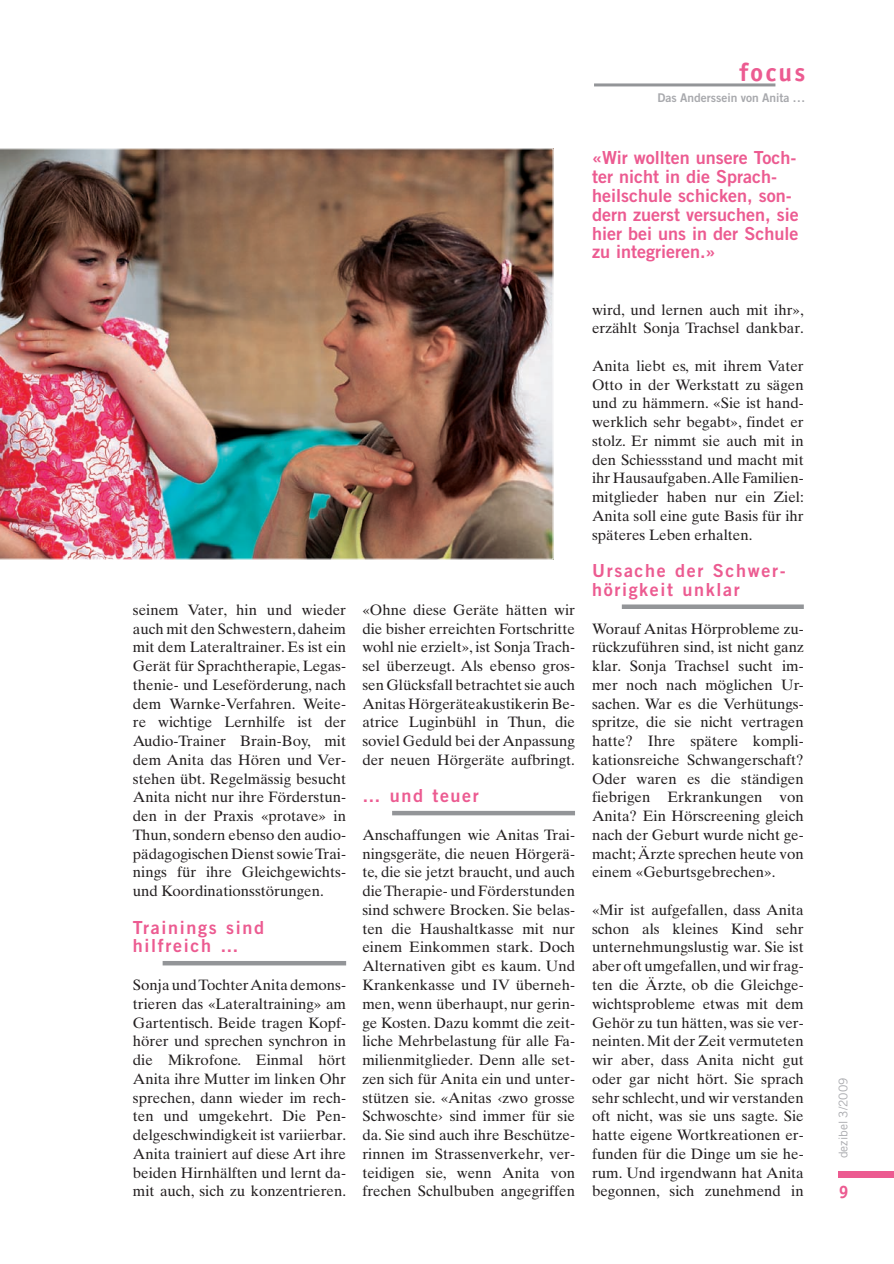
<style>
.page{position:relative;width:894px;height:1264px;background:#fff}
.page>*{position:absolute;margin:0;border:0;box-sizing:border-box;transform-origin:0 0}
.t1{font:700 25.5px "Officina Sans";letter-spacing:.085em;color:#ec5b91}
.t2{font:18px/18.8px "Trade Gothic Bold Two";color:#ec5b91}
.t3{font:18px/18.8px "Trade Gothic Bold Two";letter-spacing:.09em;color:#ec5b91}
.t4{font:700 18px "Officina Sans";color:#ec5b91}
.t5{font:15px/18.8px "Times Ten";color:#231f20;text-align:justify}
.t6{font:12px "Trade Gothic Bold Two";color:#a8a9ad}
.t7{font:12px "Trade Gothic";color:#a8a9ad}
</style>
<div class="page">
<hr style="left:594px;top:83px;width:181px;height:3px;background:#939598">
<div style="left:838px;top:1170px;width:56px;height:7px;background:#ec5b91"></div>
<div style="left:163px;top:960px;width:183px;height:5px;background:#939598"></div>
<div style="left:392px;top:810px;width:183px;height:5px;background:#939598"></div>
<div style="left:622px;top:604px;width:181px;height:5px;background:#939598"></div>
<img style="left:0;top:148px;width:553px;height:411px">
<h1 class="t1" style="left:739px;top:63px;width:68px">focus</h1>
<p class="t6" style="left:657px;top:93px;width:149px">Das Anderssein von Anita ...</p>
<p class="t5" style="left:133px;top:601px;width:215px">seinem Vater, hin und wieder auch mit den Schwestern, daheim mit dem Lateraltrainer. Es ist ein Gerät für Sprachtherapie, Legas&shy;thenie- und Leseförderung, nach dem Warnke-Verfahren. Weite&shy;re wichtige Lernhilfe ist der Audio-Trainer Brain-Boy, mit dem Anita das Hören und Ver&shy;stehen übt. Regelmässig besucht Anita nicht nur ihre Förderstun&shy;den in der Praxis «protave» in Thun, sondern ebenso den audio&shy;pädagogischen Dienst sowie Trai&shy;nings für ihre Gleichgewichts&shy;und Koordinationsstörungen.</p>
<p class="t3" style="left:133px;top:919px;width:133px">Trainings sind hilfreich …</p>
<p class="t5" style="left:133px;top:976px;width:215px">Sonja und Tochter Anita demons&shy;trieren das «Lateraltraining» am Gartentisch. Beide tragen Kopf&shy;hörer und sprechen synchron in die Mikrofone. Einmal hört Anita ihre Mutter im linken Ohr sprechen, dann wieder im rech&shy;ten und umgekehrt. Die Pen&shy;delgeschwindigkeit ist variierbar.<br>Anita trainiert auf diese Art ihre beiden Hirnhälften und lernt da&shy;mit auch, sich zu konzentrieren.</p>
<p class="t5" style="left:362px;top:601px;width:214px">«Ohne diese Geräte hätten wir die bisher erreichten Fortschritte wohl nie erzielt», ist Sonja Trach&shy;sel überzeugt. Als ebenso gros&shy;sen Glücksfall betrachtet sie auch Anitas Hörgeräteakustikerin Be&shy;atrice Luginbühl in Thun, die soviel Geduld bei der Anpassung der neuen Hörgeräte aufbringt.</p>
<p class="t3" style="left:362px;top:788px;width:118px">… und teuer</p>
<p class="t5" style="left:362px;top:826px;width:214px">Anschaffungen wie Anitas Trai&shy;ningsgeräte, die neuen Hörgerä&shy;te, die sie jetzt braucht, und auch die Therapie- und Förderstunden sind schwere Brocken. Sie belas&shy;ten die Haushaltkasse mit nur einem Einkommen stark. Doch Alternativen gibt es kaum. Und Krankenkasse und IV überneh&shy;men, wenn überhaupt, nur gerin&shy;ge Kosten. Dazu kommt die zeit&shy;liche Mehrbelastung für alle Fa&shy;milienmitglieder. Denn alle set&shy;zen sich für Anita ein und unter&shy;stützen sie. «Anitas ‹zwo grosse Schwoschte› sind immer für sie da. Sie sind auch ihre Beschütze&shy;rinnen im Strassenverkehr, ver&shy;teidigen sie, wenn Anita von frechen Schulbuben angegriffen</p>
<p class="t2" style="left:592px;top:150px;width:208px">«Wir wollten unsere Toch&shy;ter nicht in die Sprach&shy;heilschule schicken, son&shy;dern zuerst versuchen, sie hier bei uns in der Schule zu integrieren.»</p>
<p class="t5" style="left:592px;top:301px;width:213px">wird, und lernen auch mit ihr», erzählt Sonja Trachsel dankbar.</p>
<p class="t5" style="left:592px;top:358px;width:213px">Anita liebt es, mit ihrem Vater Otto in der Werkstatt zu sägen und zu hämmern. «Sie ist hand&shy;werklich sehr begabt», findet er stolz. Er nimmt sie auch mit in den Schiessstand und macht mit ihr Hausaufgaben.Alle Familien&shy;mitglieder haben nur ein Ziel:<br>Anita soll eine gute Basis für ihr späteres Leben erhalten.</p>
<p class="t3" style="left:592px;top:563px;width:195px">Ursache der Schwer&shy;hörigkeit unklar</p>
<p class="t5" style="left:592px;top:620px;width:213px">Worauf Anitas Hörprobleme zu&shy;rückzuführen sind, ist nicht ganz klar. Sonja Trachsel sucht im&shy;mer noch nach möglichen Ur&shy;sachen. War es die Verhütungs&shy;spritze, die sie nicht vertragen hatte? Ihre spätere kompli&shy;kationsreiche Schwangerschaft?<br>Oder waren es die ständigen fiebrigen Erkrankungen von Anita? Ein Hörscreening gleich nach der Geburt wurde nicht ge&shy;macht; Ärzte sprechen heute von einem «Geburtsgebrechen».</p>
<p class="t5" style="left:592px;top:901px;width:213px">«Mir ist aufgefallen, dass Anita schon als kleines Kind sehr unternehmungslustig war. Sie ist aber oft umgefallen,und wir frag&shy;ten die Ärzte, ob die Gleichge&shy;wichtsprobleme etwas mit dem Gehör zu tun hätten, was sie ver&shy;neinten. Mit der Zeit vermuteten wir aber, dass Anita nicht gut oder gar nicht hört. Sie sprach sehr schlecht, und wir verstanden oft nicht, was sie uns sagte. Sie hatte eigene Wortkreationen er&shy;funden für die Dinge um sie he&shy;rum. Und irgendwann hat Anita begonnen, sich zunehmend in</p>
<p class="t7" style="left:838px;top:1158px;width:82px;rotate:-90deg">dezibel 3/2009</p>
<p class="t4" style="left:838px;top:1184px;width:12px">9</p>
</div>
